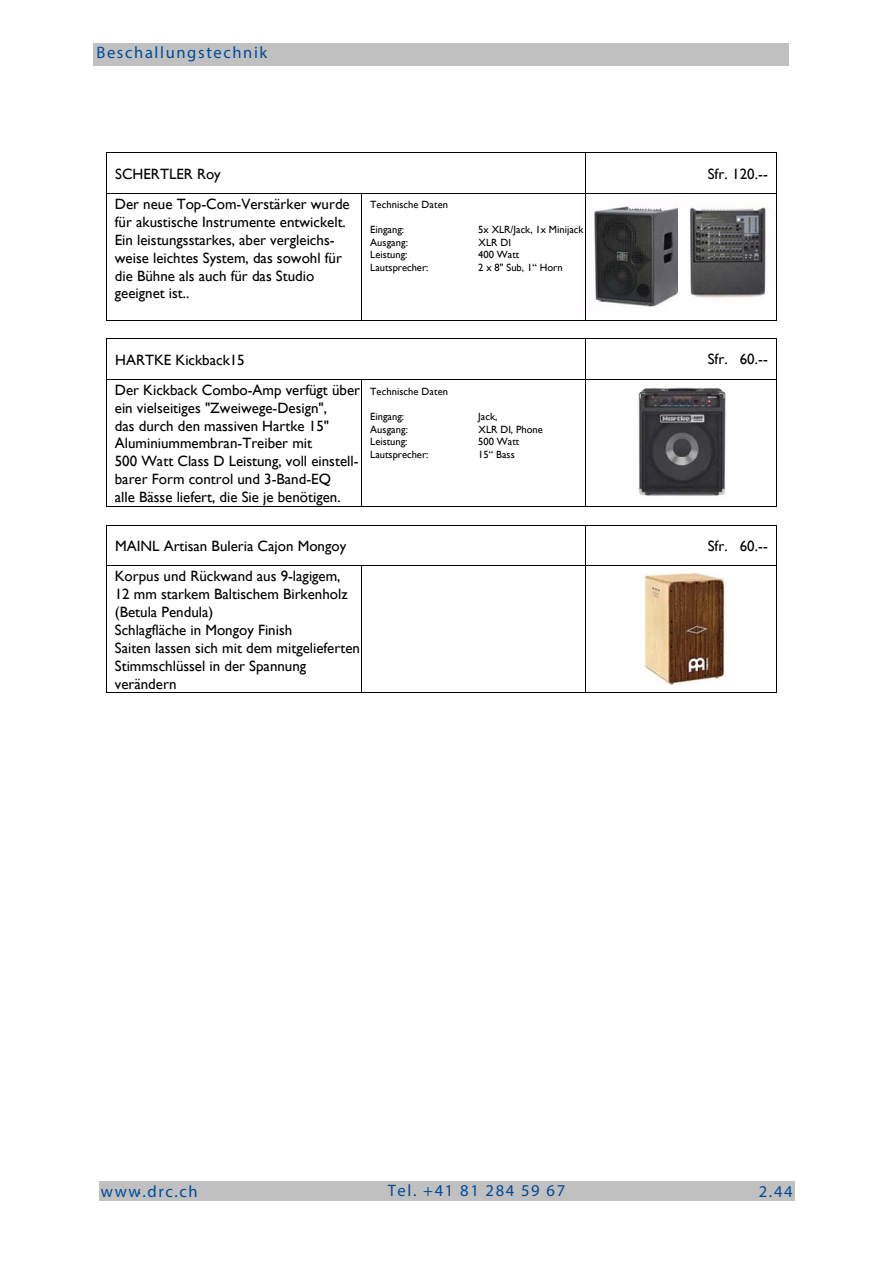
<style>
.page{position:relative;width:893px;height:1263px;background:#fff}
.page>*{position:absolute;margin:0;border:0;box-sizing:border-box;transform-origin:0 0}
.t1{font:16.5px "Myriad";letter-spacing:.1em;color:#004a99}
.t2{font:15px/17.9px "Gill Sans";color:#000}
.t3{font:10.5px/12.6px "Gill Sans";color:#000}
</style>
<div class="page">
<img style="left:594px;top:206px;width:84px;height:101px">
<img style="left:689px;top:207px;width:77px;height:91px">
<div style="left:94px;top:46px;width:695px;height:20px;background:#c0c0c0"></div>
<div style="left:99px;top:1181px;width:695px;height:20px;background:#c0c0c0"></div>
<div style="left:94px;top:43px;width:695px;height:20px;background:#c0c0c0"></div>
<hr style="left:107px;top:153px;width:478px;height:1px;background:#000">
<hr style="left:585px;top:153px;width:191px;height:1px;background:#000">
<hr style="left:585px;top:153px;width:1px;height:40px;background:#000">
<hr style="left:776px;top:153px;width:1px;height:40px;background:#000">
<hr style="left:107px;top:193px;width:254px;height:1px;background:#000">
<hr style="left:362px;top:193px;width:223px;height:1px;background:#000">
<hr style="left:585px;top:193px;width:191px;height:1px;background:#000">
<hr style="left:106px;top:194px;width:1px;height:126px;background:#000">
<hr style="left:107px;top:320px;width:254px;height:1px;background:#000">
<hr style="left:361px;top:194px;width:1px;height:126px;background:#000">
<hr style="left:362px;top:320px;width:223px;height:1px;background:#000">
<hr style="left:585px;top:194px;width:1px;height:126px;background:#000">
<hr style="left:585px;top:320px;width:191px;height:1px;background:#000">
<hr style="left:776px;top:194px;width:1px;height:126px;background:#000">
<hr style="left:106px;top:153px;width:1px;height:40px;background:#000">
<hr style="left:107px;top:338px;width:478px;height:1px;background:#000">
<hr style="left:585px;top:338px;width:191px;height:1px;background:#000">
<hr style="left:585px;top:339px;width:1px;height:40px;background:#000">
<hr style="left:776px;top:339px;width:1px;height:40px;background:#000">
<hr style="left:107px;top:379px;width:254px;height:1px;background:#000">
<hr style="left:362px;top:379px;width:223px;height:1px;background:#000">
<hr style="left:585px;top:379px;width:191px;height:1px;background:#000">
<hr style="left:106px;top:380px;width:1px;height:126px;background:#000">
<hr style="left:107px;top:506px;width:254px;height:1px;background:#000">
<hr style="left:361px;top:380px;width:1px;height:126px;background:#000">
<hr style="left:362px;top:506px;width:223px;height:1px;background:#000">
<hr style="left:585px;top:380px;width:1px;height:126px;background:#000">
<hr style="left:585px;top:506px;width:191px;height:1px;background:#000">
<hr style="left:776px;top:380px;width:1px;height:126px;background:#000">
<hr style="left:106px;top:339px;width:1px;height:40px;background:#000">
<hr style="left:107px;top:525px;width:478px;height:1px;background:#000">
<hr style="left:585px;top:525px;width:191px;height:1px;background:#000">
<hr style="left:585px;top:526px;width:1px;height:40px;background:#000">
<hr style="left:776px;top:526px;width:1px;height:40px;background:#000">
<hr style="left:107px;top:566px;width:254px;height:1px;background:#000">
<hr style="left:362px;top:566px;width:223px;height:1px;background:#000">
<hr style="left:585px;top:566px;width:191px;height:1px;background:#000">
<hr style="left:106px;top:566px;width:1px;height:127px;background:#000">
<hr style="left:107px;top:693px;width:254px;height:1px;background:#000">
<hr style="left:361px;top:566px;width:1px;height:127px;background:#000">
<hr style="left:362px;top:693px;width:223px;height:1px;background:#000">
<hr style="left:585px;top:566px;width:1px;height:127px;background:#000">
<hr style="left:585px;top:693px;width:191px;height:1px;background:#000">
<hr style="left:776px;top:566px;width:1px;height:127px;background:#000">
<hr style="left:106px;top:526px;width:1px;height:40px;background:#000">
<img style="left:644px;top:574px;width:81px;height:111px">
<img style="left:638px;top:387px;width:88px;height:109px">
<p class="t1" style="left:96px;top:42px;width:172px">Beschallungstechnik</p>
<p class="t1" style="left:96px;top:45px;width:172px">Beschallun stechnik</p>
<p class="t2" style="left:115px;top:158px;width:236px;line-height:30.2px">SCHERTLER Roy<br>Der neue Top-Com-Verstärker wurde</p>
<p class="t2" style="left:115px;top:213px;width:232px">für akustische Instrumente entwickelt.<br>Ein leistungsstarkes, aber vergleichs&shy;weise leichtes System, das sowohl für die Bühne als auch für das Studio geeignet ist..</p>
<p class="t3" style="left:370px;top:198px;width:79px">Technische Daten</p>
<p class="t3" style="left:370px;top:223px;width:35px">Eingang:</p>
<p class="t3" style="left:478px;top:223px;width:107px">5x XLR/Jack, 1x Minijack</p>
<p class="t3" style="left:370px;top:236px;width:39px">Ausgang:</p>
<p class="t3" style="left:478px;top:236px;width:34px">XLR DI</p>
<p class="t3" style="left:370px;top:248px;width:60px">Leistung:<br>Lautsprecher:</p>
<p class="t3" style="left:478px;top:248px;width:43px">400 Watt</p>
<p class="t3" style="left:478px;top:261px;width:86px">2 x 8" Sub, 1“ Horn</p>
<p class="t2" style="left:115px;top:344px;width:247px;line-height:30.2px">HARTKE Kickback15<br>Der Kickback Combo-Amp verfügt über</p>
<p class="t2" style="left:115px;top:399px;width:245px">ein vielseitiges "Zweiwege-Design",<br>das durch den massiven Hartke 15" Aluminiummembran-Treiber mit<br>500 Watt Class D Leistung, voll einstell&shy;barer Form control und 3-Band-EQ<br>alle Bässe liefert, die Sie je benötigen.</p>
<p class="t3" style="left:370px;top:385px;width:79px">Technische Daten</p>
<p class="t3" style="left:370px;top:410px;width:35px">Eingang:</p>
<p class="t3" style="left:478px;top:410px;width:21px">Jack,</p>
<p class="t3" style="left:370px;top:423px;width:39px">Ausgang:</p>
<p class="t3" style="left:478px;top:423px;width:66px">XLR DI, Phone</p>
<p class="t3" style="left:370px;top:435px;width:60px">Leistung:<br>Lautsprecher:</p>
<p class="t3" style="left:478px;top:435px;width:43px">500 Watt</p>
<p class="t3" style="left:478px;top:448px;width:38px">15“ Bass</p>
<p class="t2" style="left:115px;top:531px;width:233px;line-height:30.2px">MAINL Artisan Buleria Cajon Mongoy<br>Korpus und Rückwand aus 9-lagigem,</p>
<p class="t2" style="left:115px;top:585px;width:246px">12 mm starkem Baltischem Birkenholz (Betula Pendula)<br>Schlagfläche in Mongoy Finish<br>Saiten lassen sich mit dem mitgelieferten<br>Stimmschlüssel in der Spannung verändern</p>
<p class="t2" style="left:707px;top:164px;width:62px">Sfr. 120.--</p>
<p class="t2" style="left:707px;top:350px;width:62px">Sfr. 60.--</p>
<p class="t2" style="left:707px;top:537px;width:62px">Sfr. 60.--</p>
<p class="t1" style="left:101px;top:1181px;width:98px">www..drc.ch</p>
<p class="t1" style="left:388px;top:1181px;width:179px">Tel. +41 81 284 59 67</p>
<p class="t1" style="left:758px;top:1181px;width:35px">2.44</p>
</div>
